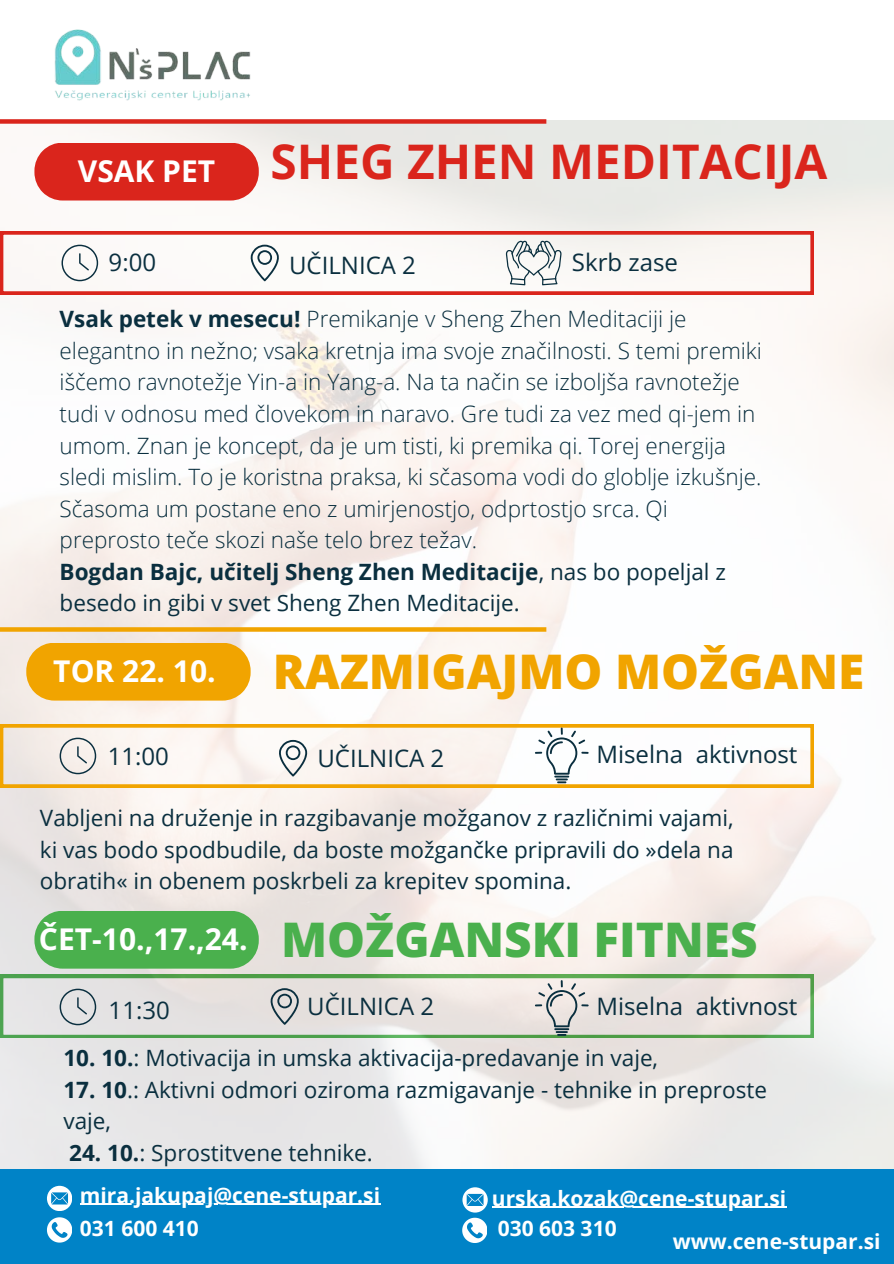
<style>
.page{position:relative;width:894px;height:1264px;background:#fff}
.page>*{position:absolute;margin:0;border:0;box-sizing:border-box;transform-origin:0 0}
.t1{font:800 47.7px "Open Sans";color:#f1a400}
.t2{font:700 47.7px "Open Sans";color:#da251c}
.t3{font:700 30px "Open Sans";color:#fff}
.t4{font:24px "Open Sans";color:#0a2f3f}
.t5{font:300 22.5px/31.5px "Open Sans";color:#0a2f3f}
.t6{font:22.5px/31.5px "Open Sans";color:#0a2f3f;text-align:justify}
.t7{font:700 21px/33.8px "Open Sans";color:#fff}
.s1{font-weight:700}
.s2{font-weight:400}
.s3{font-weight:700;font-size:30px;color:#fff}
.s4{font-weight:800;font-size:47.7px;color:#4ab04d}
</style>
<div class="page">
<img style="left:0;top:119px;width:893px;height:1049px">
<div style="left:0;top:119px;width:546px;height:5px;background:#da251c"></div>
<svg style="left:0;top:231px;width:813px;height:63px"></svg>
<svg style="left:61px;top:245px;width:37px;height:36px"></svg>
<svg style="left:250px;top:245px;width:29px;height:36px"></svg>
<svg style="left:505px;top:241px;width:56px;height:44px"></svg>
<div style="left:34px;top:143px;width:224px;height:57px;background:#da251c"></div>
<svg style="left:0;top:627px;width:546px;height:4px;fill:#f1a400"></svg>
<svg style="left:0;top:724px;width:813px;height:63px"></svg>
<svg style="left:60px;top:988px;width:36px;height:37px"></svg>
<svg style="left:279px;top:740px;width:28px;height:36px"></svg>
<svg style="left:26px;top:642px;width:224px;height:58px"></svg>
<img style="left:54px;top:29px;width:197px;height:72px">
<svg style="left:534px;top:727px;width:54px;height:56px"></svg>
<svg style="left:34px;top:910px;width:224px;height:58px"></svg>
<svg style="left:60px;top:737px;width:36px;height:37px"></svg>
<svg style="left:270px;top:988px;width:28px;height:36px"></svg>
<svg style="left:534px;top:980px;width:54px;height:55px"></svg>
<div style="left:0;top:1168px;width:893px;height:94px;background:#0083c7"></div>
<svg style="left:47px;top:1185px;width:25px;height:26px"></svg>
<svg style="left:47px;top:1217px;width:25px;height:26px"></svg>
<hr style="left:80px;top:1203px;width:300px;height:1px;background:#fff">
<hr style="left:492px;top:1206px;width:294px;height:1px;background:#fff">
<svg style="left:462px;top:1187px;width:45px;height:24px"></svg>
<svg style="left:462px;top:1217px;width:25px;height:26px"></svg>
<h2 class="t3" style="left:78px;top:150px;width:139px">VSAK PET</h2>
<h1 class="t2" style="left:270px;top:128px;width:558px">SHEG ZHEN MEDITACIJA</h1>
<p class="t4" style="left:109px;top:246px;width:49px">9:00</p>
<p class="t4" style="left:289px;top:249px;width:128px">UČILNICA 2</p>
<p class="t4" style="left:571px;top:246px;width:107px">Skrb zase</p>
<p class="t5" style="left:60px;top:303px;width:703px"><span class="s1">Vsak petek v mesecu!</span> Premikanje v Sheng Zhen Meditaciji je elegantno in nežno; vsaka kretnja ima svoje značilnosti. S temi premiki iščemo ravnotežje Yin-a in Yang-a. Na ta način se izboljša ravnotežje tudi v odnosu med človekom in naravo. Gre tudi za vez med qi-jem in umom. Znan je koncept, da je um tisti, ki premika qi. Torej energija sledi mislim. To je koristna praksa, ki sčasoma vodi do globlje izkušnje.<br>Sčasoma um postane eno z umirjenostjo, odprtostjo srca. Qi preprosto teče skozi naše telo brez težav.<br><span class="s1">Bogdan Bajc, učitelj Sheng Zhen Meditacije</span><span class="s2">, nas bo popeljal z besedo in gibi v svet Sheng Zhen Meditacije.</span></p>
<h1 class="t1" style="left:53px;top:637px;width:812px"><span class="s3">TOR 22. 10.</span> RAZMIGAJMO MOŽGANE</h1>
<p class="t4" style="left:108px;top:739px;width:63px">11:00</p>
<p class="t4" style="left:317px;top:741px;width:128px">UČILNICA 2</p>
<p class="t4" style="left:596px;top:737px;width:202px">Miselna aktivnost</p>
<p class="t6" style="left:40px;top:801px;width:695px">Vabljeni na druženje in razgibavanje možganov z različnimi vajami, ki vas bodo spodbudile, da boste možgančke pripravili do »dela na obratih« in obenem poskrbeli za krepitev spomina.</p>
<h2 class="t3" style="left:39px;top:918px;width:720px">ČET-10.,17.,24. <span class="s4">MOŽGANSKI FITNES</span></h2>
<p class="t4" style="left:307px;top:989px;width:128px">UČILNICA 2</p>
<p class="t4" style="left:596px;top:989px;width:202px">Miselna aktivnost</p>
<p class="t6" style="left:63px;top:1041px;width:596px"><span class="s1">10. 10.</span>: Motivacija in umska aktivacija-predavanje in vaje,</p>
<p class="t6" style="left:63px;top:1073px;width:705px"><span class="s1">17. 10</span>.: Aktivni odmori oziroma razmigavanje - tehnike in preproste vaje,</p>
<p class="t6" style="left:69px;top:1136px;width:305px"><span class="s1">24. 10.</span>: Sprostitvene tehnike.</p>
<p class="t7" style="left:80px;top:1177px;width:302px">mira.jakupaj@cene-stupar.si<br>031 600 410</p>
<p class="t7" style="left:672px;top:1224px;width:209px">www.cene-stupar.si</p>
<p class="t4" style="left:109px;top:993px;width:63px">11:30</p>
<p class="t7" style="left:515px;top:1178px;width:295px">urska.kozak@cene-stupar.si<br>030 60 310</p>
<p class="t7" style="left:492px;top:1181px;width:295px;line-height:30.8px">urska.kozak@cene-stupar.si<br>030 603 310</p>
</div>
